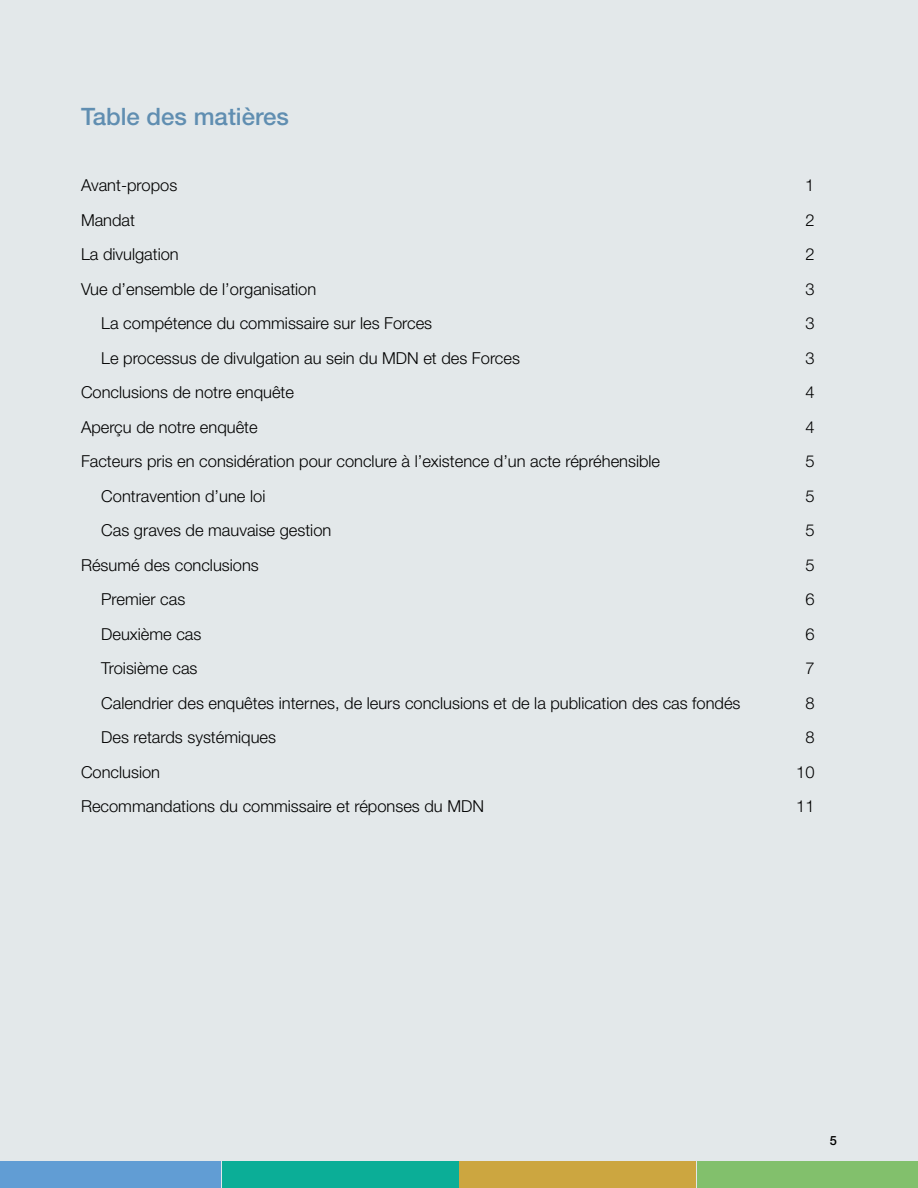
<style>
.page{position:relative;width:918px;height:1188px;background:#e3e8ea}
.page>*{position:absolute;margin:0;border:0;box-sizing:border-box;transform-origin:0 0}
.t1{font:500 24px "Helvetica Neue LT Std";color:#608eb1}
.t2{font:300 16.5px "Helvetica Neue LT Std";color:#000}
.t3{font:500 12.75px "Helvetica Neue LT Std";color:#000}
</style>
<div class="page">
<div style="left:0;top:1161px;width:221px;height:27px;background:#619dd4"></div>
<div style="left:697px;top:1161px;width:221px;height:27px;background:#82c06c"></div>
<div style="left:222px;top:1161px;width:236px;height:27px;background:#0bae97"></div>
<div style="left:460px;top:1161px;width:236px;height:27px;background:#cca640"></div>
<h1 class="t1" style="left:81px;top:102px;width:209px">Table des matières</h1>
<p class="t2" style="left:81px;top:175px;width:98px">Avant-propos</p>
<p class="t2" style="left:805px;top:175px;width:11px">1</p>
<p class="t2" style="left:81px;top:210px;width:56px">Mandat</p>
<p class="t2" style="left:805px;top:210px;width:11px">2</p>
<p class="t2" style="left:81px;top:244px;width:99px">La divulgation</p>
<p class="t2" style="left:805px;top:244px;width:11px">2</p>
<p class="t2" style="left:81px;top:279px;width:237px">Vue d’ensemble de l’organisation</p>
<p class="t2" style="left:805px;top:279px;width:11px">3</p>
<p class="t2" style="left:101px;top:313px;width:333px">La compétence du commissaire sur les Forces</p>
<p class="t2" style="left:805px;top:313px;width:11px">3</p>
<p class="t2" style="left:101px;top:348px;width:420px">Le processus de divulgation au sein du MDN et des Forces</p>
<p class="t2" style="left:805px;top:348px;width:11px">3</p>
<p class="t2" style="left:81px;top:382px;width:215px">Conclusions de notre enquête</p>
<p class="t2" style="left:805px;top:382px;width:11px">4</p>
<p class="t2" style="left:81px;top:417px;width:178px">Aperçu de notre enquête</p>
<p class="t2" style="left:805px;top:417px;width:11px">4</p>
<p class="t2" style="left:81px;top:451px;width:581px">Facteurs pris en considération pour conclure à l’existence d’un acte répréhensible</p>
<p class="t2" style="left:805px;top:451px;width:11px">5</p>
<p class="t2" style="left:101px;top:486px;width:166px">Contravention d’une loi</p>
<p class="t2" style="left:805px;top:486px;width:11px">5</p>
<p class="t2" style="left:101px;top:520px;width:232px">Cas graves de mauvaise gestion</p>
<p class="t2" style="left:805px;top:520px;width:11px">5</p>
<p class="t2" style="left:81px;top:555px;width:179px">Résumé des conclusions</p>
<p class="t2" style="left:805px;top:555px;width:11px">5</p>
<p class="t2" style="left:101px;top:589px;width:86px">Premier cas</p>
<p class="t2" style="left:805px;top:589px;width:11px">6</p>
<p class="t2" style="left:101px;top:624px;width:102px">Deuxième cas</p>
<p class="t2" style="left:805px;top:624px;width:11px">6</p>
<p class="t2" style="left:101px;top:658px;width:98px">Troisième cas</p>
<p class="t2" style="left:805px;top:658px;width:11px">7</p>
<p class="t2" style="left:101px;top:693px;width:641px">Calendrier des enquêtes internes, de leurs conclusions et de la publication des cas fondés</p>
<p class="t2" style="left:805px;top:693px;width:11px">8</p>
<p class="t2" style="left:101px;top:727px;width:176px">Des retards systémiques</p>
<p class="t2" style="left:805px;top:727px;width:11px">8</p>
<p class="t2" style="left:81px;top:762px;width:81px">Conclusion</p>
<p class="t2" style="left:796px;top:762px;width:20px">10</p>
<p class="t2" style="left:81px;top:796px;width:405px">Recommandations du commissaire et réponses du MDN</p>
<p class="t2" style="left:796px;top:796px;width:20px">11</p>
<p class="t3" style="left:830px;top:1133px;width:9px">5</p>
</div>
